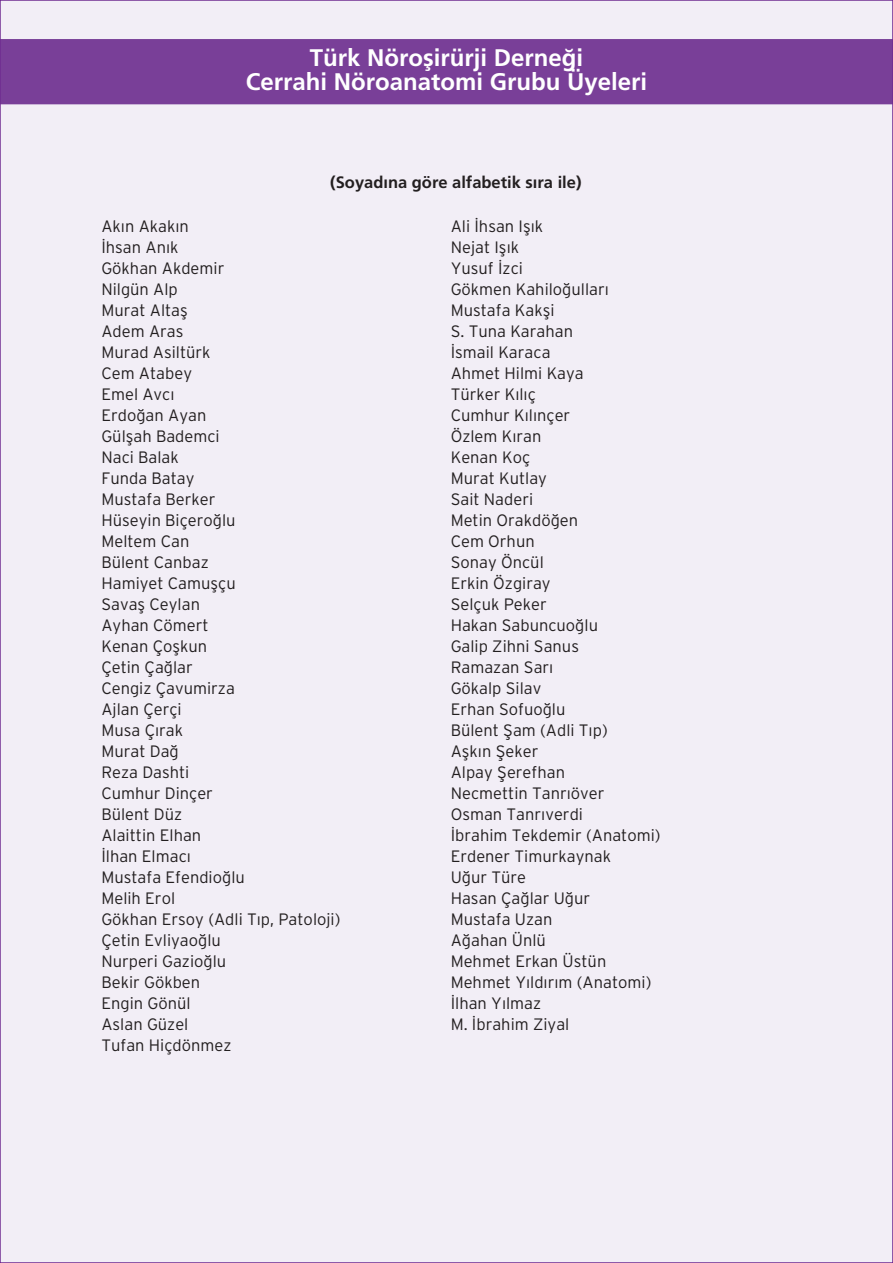
<style>
.page{position:relative;width:893px;height:1263px;background:#f2eef6}
.page>*{position:absolute;margin:0;border:0;box-sizing:border-box;transform-origin:0 0}
.t1{font:24px/23.9px "Frutiger T Bold";color:#fff;text-align:center}
.t2{font:16.5px/21px "Interstate T Light";color:#231f20}
.t3{font:16.5px "Frutiger T Bold";color:#231f20}
</style>
<div class="page">
<div style="left:3px;top:39px;width:887px;height:65px;background:#793f98"></div>
<h1 class="t1" style="left:246px;top:48px;width:403px">Türk Nöroflirürji Derne¤i<br>Cerrahi Nöroanatomi Grubu Üyeleri</h1>
<p class="t3" style="left:330px;top:176px;width:253px">(Soyad›na göre alfabetik s›ra ile)</p>
<p class="t2" style="left:101px;top:217px;width:241px">Ak›n Akak›n<br>‹hsan An›k<br>Gökhan Akdemir<br>Nilgün Alp<br>Murat Altafl<br>Adem Aras<br>Murad Asiltürk<br>Cem Atabey<br>Emel Avc›<br>Erdo¤an Ayan<br>Gülflah Bademci<br>Naci Balak<br>Funda Batay<br>Mustafa Berker<br>Hüseyin Biçero¤lu<br>Meltem Can<br>Bülent Canbaz<br>Hamiyet Camuflçu<br>Savafl Ceylan<br>Ayhan Cömert<br>Kenan Çoflkun<br>Çetin Ça¤lar<br>Cengiz Çavumirza<br>Ajlan Çerçi<br>Musa Ç›rak<br>Murat Da¤<br>Reza Dashti<br>Cumhur Dinçer<br>Bülent Düz<br>Alaittin Elhan<br>‹lhan Elmac›<br>Mustafa Efendio¤lu<br>Melih Erol<br>Gökhan Ersoy (Adli T›p, Patoloji)<br>Çetin Evliyao¤lu<br>Nurperi Gazio¤lu<br>Bekir Gökben<br>Engin Gönül<br>Aslan Güzel<br>Tufan Hiçdönmez</p>
<p class="t2" style="left:451px;top:217px;width:211px">Ali ‹hsan Ifl›k<br>Nejat Ifl›k<br>Yusuf ‹zci<br>Gökmen Kahilo¤ullar›<br>Mustafa Kakfli<br>S. Tuna Karahan<br>‹smail Karaca<br>Ahmet Hilmi Kaya<br>Türker K›l›ç<br>Cumhur K›l›nçer<br>Özlem K›ran<br>Kenan Koç<br>Murat Kutlay<br>Sait Naderi<br>Metin Orakdö¤en<br>Cem Orhun<br>Sonay Öncül<br>Erkin Özgiray<br>Selçuk Peker<br>Hakan Sabuncuo¤lu<br>Galip Zihni Sanus<br>Ramazan Sar›<br>Gökalp Silav<br>Erhan Sofuo¤lu<br>Bülent fiam (Adli T›p)<br>Aflk›n fieker<br>Alpay fierefhan<br>Necmettin Tanr›över<br>Osman Tanr›verdi<br>‹brahim Tekdemir (Anatomi)<br>Erdener Timurkaynak<br>U¤ur Türe<br>Hasan Ça¤lar U¤ur<br>Mustafa Uzan<br>A¤ahan Ünlü<br>Mehmet Erkan Üstün<br>Mehmet Y›ld›r›m (Anatomi) ‹lhan Y›lmaz<br>M. ‹brahim Ziyal</p>
</div>
